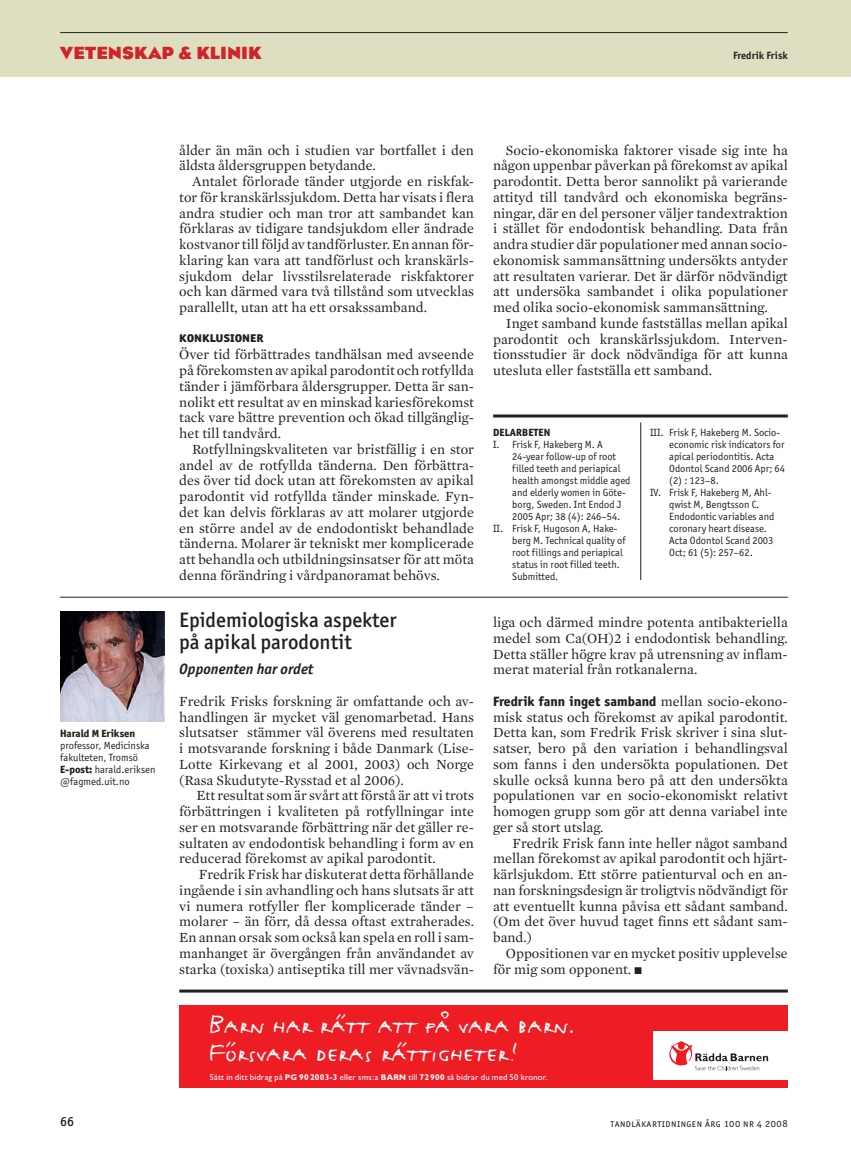
<style>
.page{position:relative;width:851px;height:1158px;background:#fff}
.page>*{position:absolute;margin:0;border:0;box-sizing:border-box;transform-origin:0 0}
.t1{font:32.85px/27.6px "RB Hand Caps";letter-spacing:.01em;color:#fff}
.t2{font:500 21px/22.5px "Officina Sans ITC Std";color:#231f20}
.t3{font:700 18px "Eagle TLTOT";color:#d1232a}
.t4{font:italic 700 15px "Officina Sans ITC Std";color:#231f20}
.t5{font:14.25px/15.8px "Mercury TLT Text OT";color:#231f20;text-align:justify}
.t6{font:800 14.25px "Officina Sans ITC Std";color:#231f20}
.t7{font:800 13.5px "Officina Sans ITC Std";color:#231f20}
.t8{font:500 13.5px "Officina Sans ITC Std";color:#231f20}
.t9{font:10.5px/12px "Officina Sans ITC Std";color:#231f20}
.t10{font:10.5px "Officina Sans ITC Std";letter-spacing:.04em;color:#231f20}
.t11{font:800 10.5px "Officina Sans ITC Std";letter-spacing:.01em;color:#231f20}
.t12{font:700 10.5px "Officina Sans ITC Std";color:#231f20}
.t13{font:8.7px "Gill Sans";letter-spacing:.02em;color:#fff}
.s1{font-weight:800}
.s2{font-family:"Mercury TLT Text OT";font-weight:400;font-size:14.25px}
.s3{font-weight:700;font-size:8.25px}
.s4{font-weight:700;font-size:8.4px}
</style>
<div class="page">
<div style="left:0;top:0;width:850px;height:76px;background:#dedfc0"></div>
<hr style="left:60px;top:32px;width:727px;height:1px;background:#231f20">
<img style="left:60px;top:611px;width:104px;height:111px">
<hr style="left:493px;top:414px;width:294px;height:3px;background:#231f20">
<hr style="left:640px;top:422px;width:1px;height:158px;background:#231f20">
<hr style="left:60px;top:597px;width:727px;height:1px;background:#231f20">
<div style="left:179px;top:1005px;width:608px;height:82px;background:#ee1d23"></div>
<div style="left:653px;top:1031px;width:134px;height:49px;background:#fff"></div>
<svg style="left:669px;top:1041px;width:99px;height:29px"></svg>
<hr style="left:179px;top:989px;width:608px;height:3px;background:#231f20">
<p class="t3" style="left:60px;top:43px;width:203px">VETENSKAP &amp; KLINIK</p>
<p class="t12" style="left:732px;top:49px;width:56px">Fredrik Frisk</p>
<p class="t11" style="left:60px;top:727px;width:77px">Harald M Eriksen</p>
<p class="t9" style="left:60px;top:739px;width:97px">professor, Medicinska fakulteten, Tromsö<br><span class="s1">E-post:</span> harald.eriksen @fagmed.uit.no</p>
<p class="t8" style="left:60px;top:1113px;width:15px">66</p>
<p class="t5" style="left:179px;top:142px;width:296px">ålder än män och i studien var bortfallet i den äldsta åldersgruppen betydande.</p>
<p class="t5" style="left:179px;top:173px;width:296px;text-indent:13px">Antalet förlorade tänder utgjorde en riskfak&shy;tor för kranskärlssjukdom. Detta har visats i flera andra studier och man tror att sambandet kan förklaras av tidigare tandsjukdom eller ändrade kostvanor till följd av tandförluster. En annan för&shy;klaring kan vara att tandförlust och kranskärls&shy;sjukdom delar livsstilsrelaterade riskfaktorer och kan därmed vara två tillstånd som utvecklas parallellt, utan att ha ett orsakssamband.</p>
<p class="t6" style="left:179px;top:328px;width:86px">konklusioner</p>
<p class="t5" style="left:179px;top:347px;width:296px">Över tid förbättrades tandhälsan med avseende på förekomsten av apikal parodontit och rotfyllda tänder i jämförbara åldersgrupper. Detta är san&shy;nolikt ett resultat av en minskad kariesförekomst tack vare bättre prevention och ökad tillgänglig&shy;het till tandvård.</p>
<p class="t5" style="left:179px;top:441px;width:296px;text-indent:13px">Rotfyllningskvaliteten var bristfällig i en stor andel av de rotfyllda tänderna. Den förbättra&shy;des över tid dock utan att förekomsten av apikal parodontit vid rotfyllda tänder minskade. Fyn&shy;det kan delvis förklaras av att molarer utgjorde en större andel av de endodontiskt behandlade tänderna. Molarer är tekniskt mer komplicerade att behandla och utbildningsinsatser för att möta denna förändring i vårdpanoramat behövs.</p>
<h2 class="t2" style="left:179px;top:608px;width:219px">Epidemiologiska aspekter på apikal parodontit</h2>
<p class="t4" style="left:179px;top:660px;width:136px">Opponenten har ordet</p>
<p class="t5" style="left:179px;top:693px;width:296px">Fredrik Frisks forskning är omfattande och av&shy;handlingen är mycket väl genomarbetad. Hans slutsatser stämmer väl överens med resultaten i motsvarande forskning i både Danmark (Lise-Lotte Kirkevang et al 2001, 2003) och Norge (Rasa Skudutyte-Rysstad et al 2006).</p>
<p class="t5" style="left:179px;top:788px;width:296px;text-indent:17px">Ett resultat som är svårt att förstå är att vi trots förbättringen i kvaliteten på rotfyllningar inte ser en motsvarande förbättring när det gäller re&shy;sultaten av endodontisk behandling i form av en reducerad förekomst av apikal parodontit.</p>
<p class="t5" style="left:179px;top:866px;width:296px;text-indent:20px">Fredrik Frisk har diskuterat detta förhållande ingående i sin avhandling och hans slutsats är att vi numera rotfyller fler komplicerade tänder – molarer – än förr, då dessa oftast extraherades.<br>En annan orsak som också kan spela en roll i sam&shy;manhanget är övergången från användandet av starka (toxiska) antiseptika till mer vävnadsvän-</p>
<p class="t5" style="left:493px;top:142px;width:296px;text-indent:13px">Socio-ekonomiska faktorer visade sig inte ha någon uppenbar påverkan på förekomst av apikal parodontit. Detta beror sannolikt på varierande attityd till tandvård och ekonomiska begräns&shy;ningar, där en del personer väljer tandextraktion i stället för endodontisk behandling. Data från andra studier där populationer med annan socio&shy;ekonomisk sammansättning undersökts antyder att resultaten varierar. Det är därför nödvändigt att undersöka sambandet i olika populationer med olika socio-ekonomisk sammansättning.</p>
<p class="t5" style="left:493px;top:315px;width:296px;text-indent:13px">Inget samband kunde fastställas mellan apikal parodontit och kranskärlssjukdom. Interven&shy;tionsstudier är dock nödvändiga för att kunna utesluta eller fastställa ett samband.</p>
<p class="t11" style="left:493px;top:425px;width:59px">delarbeten</p>
<p class="t9" style="left:493px;top:438px;width:111px">I. Frisk F, Hakeberg M. A</p>
<p class="t9" style="left:512px;top:450px;width:105px">24-year follow-up of root</p>
<p class="t9" style="left:512px;top:462px;width:110px">filled teeth and periapical</p>
<p class="t9" style="left:512px;top:474px;width:120px">health amongst middle aged</p>
<p class="t9" style="left:512px;top:486px;width:115px">and elderly women in Göte-</p>
<p class="t9" style="left:512px;top:498px;width:111px">borg, Sweden. Int Endod J</p>
<p class="t9" style="left:512px;top:510px;width:110px">2005 Apr; 38 (4): 246–54.</p>
<p class="t9" style="left:493px;top:522px;width:126px">II. Frisk F, Hugoson A, Hake-</p>
<p class="t9" style="left:512px;top:534px;width:115px">berg M. Technical quality of</p>
<p class="t9" style="left:512px;top:546px;width:112px">root fillings and periapical</p>
<p class="t9" style="left:512px;top:558px;width:109px">status in root filled teeth.</p>
<p class="t9" style="left:512px;top:570px;width:48px">Submitted.</p>
<p class="t9" style="left:650px;top:426px;width:132px">III. Frisk F, Hakeberg M. Socio-</p>
<p class="t9" style="left:669px;top:438px;width:117px">economic risk indicators for</p>
<p class="t9" style="left:669px;top:450px;width:107px">apical periodontitis. Acta</p>
<p class="t9" style="left:669px;top:462px;width:117px">Odontol Scand 2006 Apr; 64</p>
<p class="t9" style="left:669px;top:474px;width:51px">(2) : 123–8.</p>
<p class="t9" style="left:650px;top:486px;width:123px">IV. Frisk F, Hakeberg M, Ahl-</p>
<p class="t9" style="left:669px;top:498px;width:92px">qwist M, Bengtsson C.</p>
<p class="t9" style="left:669px;top:510px;width:107px">Endodontic variables and</p>
<p class="t9" style="left:669px;top:522px;width:99px">coronary heart disease.</p>
<p class="t9" style="left:669px;top:534px;width:106px">Acta Odontol Scand 2003</p>
<p class="t9" style="left:669px;top:546px;width:85px">Oct; 61 (5): 257–62.</p>
<p class="t5" style="left:493px;top:614px;width:296px">liga och därmed mindre potenta antibakteriella medel som Ca(OH)2 i endodontisk behandling.<br>Detta ställer högre krav på utrensning av inflam&shy;merat material från rotkanalerna.</p>
<p class="t7" style="left:493px;top:693px;width:296px">Fredrik fann inget samband <span class="s2">mellan socio-ekono-</span></p>
<p class="t5" style="left:493px;top:709px;width:296px">misk status och förekomst av apikal parodontit.<br>Detta kan, som Fredrik Frisk skriver i sina slut&shy;satser, bero på den variation i behandlingsval som fanns i den undersökta populationen. Det skulle också kunna bero på att den undersökta populationen var en socio-ekonomiskt relativt homogen grupp som gör att denna variabel inte ger så stort utslag.</p>
<p class="t5" style="left:493px;top:835px;width:296px;text-indent:19px">Fredrik Frisk fann inte heller något samband mellan förekomst av apikal parodontit och hjärt&shy;kärlsjukdom. Ett större patienturval och en an&shy;nan forskningsdesign är troligtvis nödvändigt för att eventuellt kunna påvisa ett sådant samband. (Om det över huvud taget finns ett sådant sam&shy;band.)</p>
<p class="t5" style="left:493px;top:945px;width:296px;text-indent:13px">Oppositionen var en mycket positiv upplevelse för mig som opponent. ■</p>
<h1 class="t1" style="left:209px;top:1010px;width:367px">Barn har rätt att få vara barn.<br>Försvara deras rättigheter!</h1>
<p class="t13" style="left:210px;top:1072px;width:339px">Sätt in ditt bidrag på <span class="s3">PG</span> <span class="s4">90 2003-3</span> eller sms:a <span class="s3">BARN</span> till <span class="s4">72 900</span> så bidrar du med 50 kronor.</p>
<p class="t10" style="left:610px;top:1117px;width:179px">tandläkartidningen årg 100 nr 4 2008</p>
</div>
